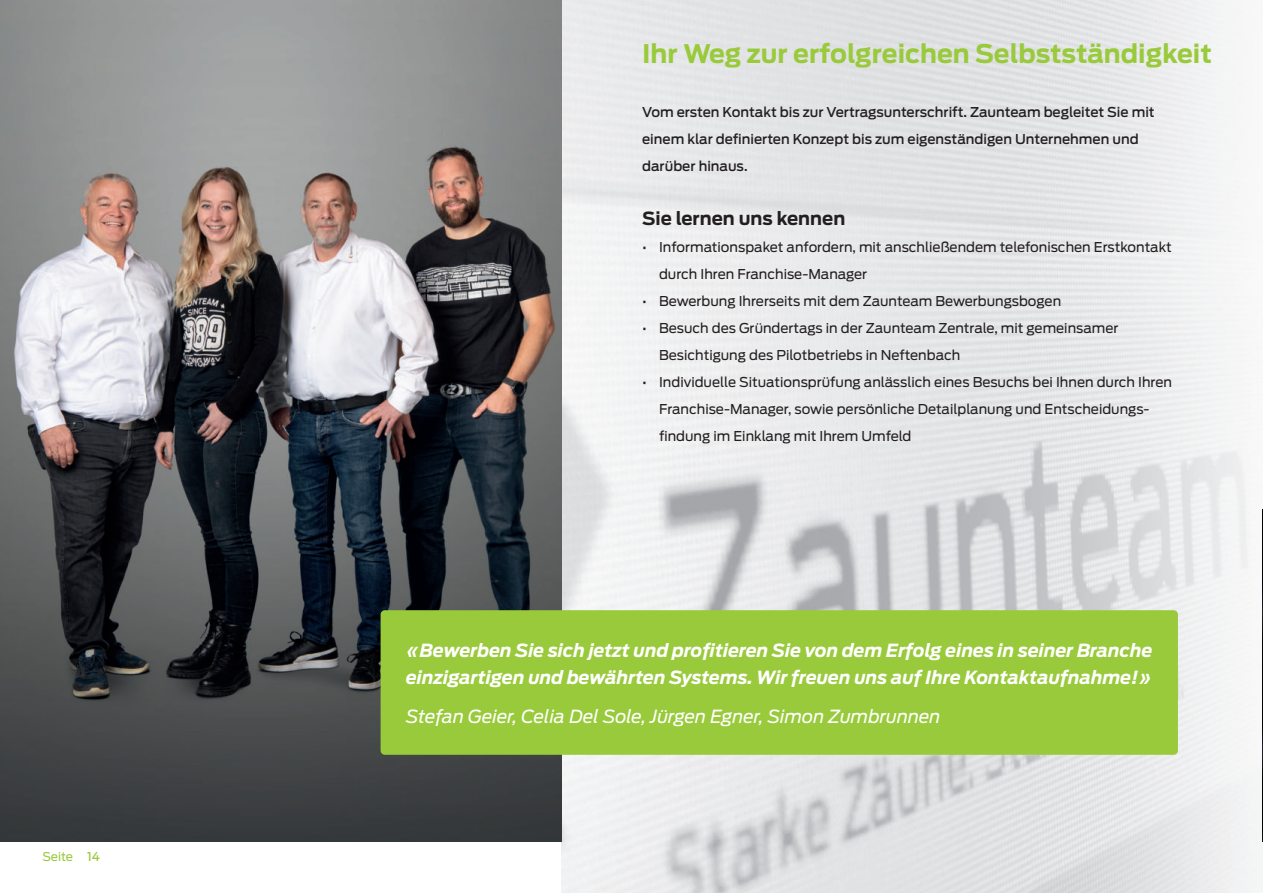
<style>
.page{position:relative;width:1263px;height:893px;background:#fff}
.page>*{position:absolute;margin:0;border:0;box-sizing:border-box;transform-origin:0 0}
.t1{font:700 25.5px "Antenna";color:#99ca3b}
.t2{font:italic 700 18px/27px "Antenna";color:#fff}
.t3{font:italic 18px "Antenna";color:#fff}
.t4{font:700 18px "Antenna";color:#231f20}
.t5{font:13.5px/27px "Antenna";color:#231f20}
.t6{font:500 13.5px/27px "Antenna";color:#231f20}
.t7{font:12px "Antenna";letter-spacing:-.01em;color:#99ca3b}
.s1{font-weight:500}
</style>
<div class="page">
<img style="left:561px;top:0;width:702px;height:893px">
<img style="left:0;top:0;width:561px;height:842px">
<div style="left:381px;top:610px;width:797px;height:145px;background:#99ca3b;border-radius:4px"></div>
<img style="left:1262px;top:510px;width:1px;height:332px">
<p class="t7" style="left:43px;top:850px;width:59px">Seite <span class="s1">14</span></p>
<h1 class="t1" style="left:642px;top:43px;width:571px">Ihr Weg zur erfolgreichen Selbstständigkeit</h1>
<p class="t6" style="left:642px;top:99px;width:514px">Vom ersten Kontakt bis zur Vertragsunterschrift. Zaunteam begleitet Sie mit einem klar definierten Konzept bis zum eigenständigen Unternehmen und darüber hinaus.</p>
<h2 class="t4" style="left:642px;top:211px;width:205px">Sie lernen uns kennen</h2>
<p class="t5" style="left:659px;top:234px;width:514px;text-indent:-17px">• Informationspaket anfordern, mit anschließendem telefonischen Erstkontakt durch Ihren Franchise-Manager</p>
<p class="t5" style="left:642px;top:288px;width:421px">• Bewerbung Ihrerseits mit dem Zaunteam Bewerbungsbogen</p>
<p class="t5" style="left:659px;top:315px;width:461px;text-indent:-17px">• Besuch des Gründertags in der Zaunteam Zentrale, mit gemeinsamer<br>Besichtigung des Pilotbetriebs in Neftenbach</p>
<p class="t5" style="left:659px;top:369px;width:514px;text-indent:-17px">• Individuelle Situationsprüfung anlässlich eines Besuchs bei Ihnen durch Ihren<br>Franchise-Manager, sowie persönliche Detailplanung und Entscheidungs&shy;findung im Einklang mit Ihrem Umfeld</p>
<h2 class="t2" style="left:406px;top:638px;width:748px">«Bewerben Sie sich jetzt und profitieren Sie von dem Erfolg eines in seiner Branche einzigartigen und bewährten Systems. Wir freuen uns auf Ihre Kontaktaufnahme!»</h2>
<h2 class="t3" style="left:406px;top:709px;width:536px">Stefan Geier, Celia Del Sole, Jürgen Egner, Simon Zumbrunnen</h2>
</div>
